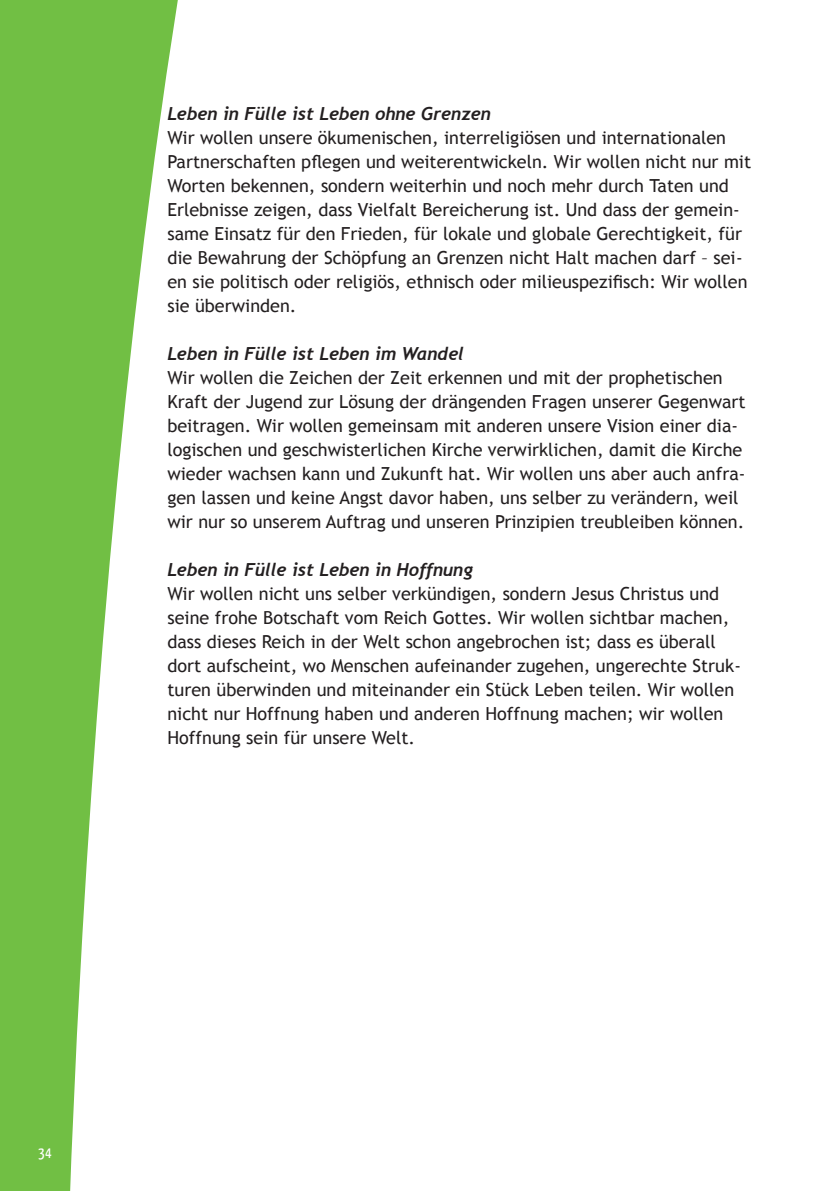
<style>
.page{position:relative;width:840px;height:1191px;background:#fff}
.page>*{position:absolute;margin:0;border:0;box-sizing:border-box;transform-origin:0 0}
.t1{font:18px/24px "Trebuchet MS";color:#231f20}
.t2{font:italic 700 18px "Trebuchet";color:#231f20}
.t3{font:16px "BDKJ";color:#fff}
</style>
<div class="page">
<svg style="left:0;top:0;width:178px;height:1191px;fill:#71bf44"></svg>
<p class="t2" style="left:167px;top:103px;width:325px">Leben in Fülle ist Leben ohne Grenzen</p>
<p class="t1" style="left:167px;top:126px;width:585px">Wir wollen unsere ökumenischen, interreligiösen und internationalen Partnerschaften pflegen und weiterentwickeln. Wir wollen nicht nur mit Worten bekennen, sondern weiterhin und noch mehr durch Taten und Erlebnisse zeigen, dass Vielfalt Bereicherung ist. Und dass der gemein&shy;same Einsatz für den Frieden, für lokale und globale Gerechtigkeit, für die Bewahrung der Schöpfung an Grenzen nicht Halt machen darf – sei&shy;en sie politisch oder religiös, ethnisch oder milieuspezifisch: Wir wollen sie überwinden.</p>
<p class="t2" style="left:167px;top:343px;width:298px">Leben in Fülle ist Leben im Wandel</p>
<p class="t1" style="left:167px;top:366px;width:579px">Wir wollen die Zeichen der Zeit erkennen und mit der prophetischen Kraft der Jugend zur Lösung der drängenden Fragen unserer Gegenwart beitragen. Wir wollen gemeinsam mit anderen unsere Vision einer dia&shy;logischen und geschwisterlichen Kirche verwirklichen, damit die Kirche wieder wachsen kann und Zukunft hat. Wir wollen uns aber auch anfra&shy;gen lassen und keine Angst davor haben, uns selber zu verändern, weil wir nur so unserem Auftrag und unseren Prinzipien treubleiben können.</p>
<p class="t2" style="left:167px;top:559px;width:307px">Leben in Fülle ist Leben in Hoffnung</p>
<p class="t1" style="left:167px;top:582px;width:574px">Wir wollen nicht uns selber verkündigen, sondern Jesus Christus und seine frohe Botschaft vom Reich Gottes. Wir wollen sichtbar machen, dass dieses Reich in der Welt schon angebrochen ist; dass es überall dort aufscheint, wo Menschen aufeinander zugehen, ungerechte Struk&shy;turen überwinden und miteinander ein Stück Leben teilen. Wir wollen nicht nur Hoffnung haben und anderen Hoffnung machen; wir wollen Hoffnung sein für unsere Welt.</p>
<p class="t3" style="left:38px;top:1141px;width:15px">34</p>
</div>
